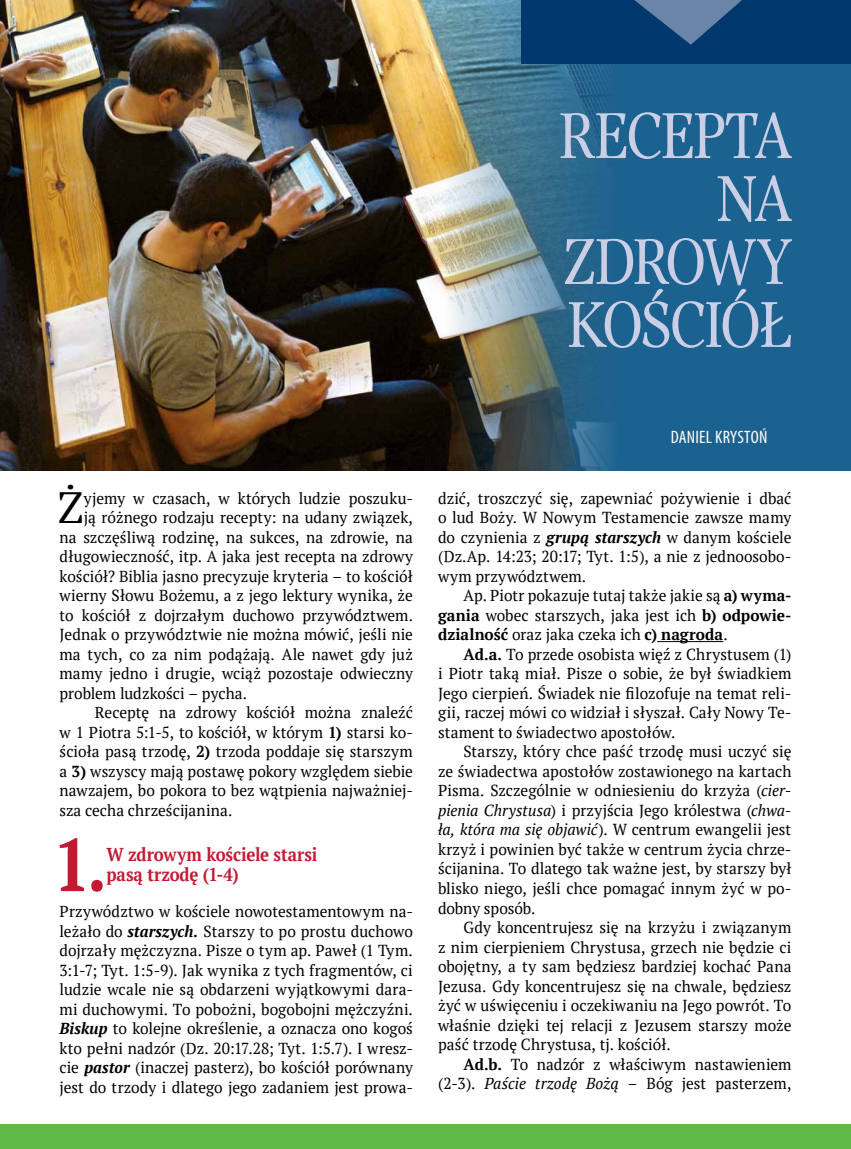
<style>
.page{position:relative;width:851px;height:1149px;background:#fff}
.page>*{position:absolute;margin:0;border:0;box-sizing:border-box;transform-origin:0 0}
.t1{font:700 74.25px "PT Serif";color:#c31a34;scale:.9 1}
.t2{font:67.65px/62.8px "Platea Cnd EFN";letter-spacing:-.01em;color:#cacfe5;text-align:right}
.t3{font:43.8px "PT Serif";color:#000}
.t4{font:700 18.6px/19.5px "PT Serif";letter-spacing:-.005em;color:#c31a34;scale:.9 1}
.t5{font:condensed 18px "Myriad Pro";letter-spacing:.01em;color:#fff}
.t6{font:15.9px/19.5px "PT Serif";letter-spacing:.005em;color:#000;text-align:justify}
.s1{font-weight:700}
.s2{font-weight:700;font-style:italic}
.s3{font-style:italic}
</style>
<div class="page">
<hr style="left:657px;top:641px;width:66px;height:1px;background:#000">
<div style="left:0;top:1123px;width:850px;height:25px;background:#5fbb46"></div>
<div style="left:0;top:0;width:850px;height:470px;background:#1c6290"></div>
<img style="left:0;top:0;width:609px;height:470px">
<div style="left:522px;top:0;width:328px;height:64px;background:#00386e"></div>
<svg style="left:634px;top:0;width:108px;height:45px"></svg>
<h2 class="t2" style="left:559px;top:105px;width:233px">RECEPTA<br>NA<br>ZDROWY<br>KOŚCIÓŁ</h2>
<h3 class="t3" style="left:58px;top:479px;width:27px">Ż</h3>
<p class="t6" style="left:84px;top:488px;width:330px">yjemy w czasach, w których ludzie poszuku-</p>
<p class="t6" style="left:84px;top:507px;width:330px">ją różnego rodzaju recepty: na udany związek,</p>
<p class="t6" style="left:60px;top:527px;width:355px">na szczęśliwą rodzinę, na sukces, na zdrowie, na</p>
<p class="t6" style="left:60px;top:546px;width:355px">długowieczność, itp. A jaka jest recepta na zdrowy</p>
<p class="t6" style="left:60px;top:566px;width:355px">kościół? Biblia jasno precyzuje kryteria – to kościół</p>
<p class="t6" style="left:60px;top:585px;width:355px">wierny Słowu Bożemu, a z jego lektury wynika, że</p>
<p class="t6" style="left:60px;top:605px;width:355px">to kościół z dojrzałym duchowo przywództwem.</p>
<p class="t6" style="left:60px;top:624px;width:355px">Jednak o przywództwie nie można mówić, jeśli nie</p>
<p class="t6" style="left:60px;top:644px;width:355px">ma tych, co za nim podążają. Ale nawet gdy już</p>
<p class="t6" style="left:60px;top:663px;width:355px">mamy jedno i drugie, wciąż pozostaje odwieczny</p>
<p class="t6" style="left:60px;top:683px;width:189px">problem ludzkości – pycha.</p>
<p class="t6" style="left:95px;top:702px;width:319px">Receptę na zdrowy kościół można znaleźć</p>
<p class="t6" style="left:60px;top:722px;width:355px">w 1 Piotra 5:1-5, to kościół, w którym <span class="s1">1)</span> starsi ko-</p>
<p class="t6" style="left:60px;top:741px;width:355px">ścioła pasą trzodę, <span class="s1">2)</span> trzoda poddaje się starszym</p>
<p class="t6" style="left:60px;top:761px;width:355px">a <span class="s1">3)</span> wszyscy mają postawę pokory względem siebie</p>
<p class="t6" style="left:60px;top:780px;width:355px">nawzajem, bo pokora to bez wątpienia najważniej-</p>
<p class="t6" style="left:60px;top:800px;width:174px">sza cecha chrześcijanina.</p>
<h1 class="t1" style="left:53px;top:814px;width:62px">1.</h1>
<p class="t4" style="left:107px;top:844px;width:236px">W zdrowym kościele starsi pasą trzodę (1-4)</p>
<p class="t6" style="left:60px;top:901px;width:355px">Przywództwo w kościele nowotestamentowym na&shy;leżało do <span class="s2">starszych.</span> Starszy to po prostu duchowo dojrzały mężczyzna. Pisze o tym ap. Paweł (1 Tym.<br>3:1-7; Tyt. 1:5-9). Jak wynika z tych fragmentów, ci ludzie wcale nie są obdarzeni wyjątkowymi dara&shy;mi duchowymi. To pobożni, bogobojni mężczyźni.<br><span class="s2">Biskup</span> to kolejne określenie, a oznacza ono kogoś kto pełni nadzór (Dz. 20:17.28; Tyt. 1:5.7). I wresz&shy;cie <span class="s2">pastor</span> (inaczej pasterz), bo kościół porównany jest do trzody i dlatego jego zadaniem jest prowa-</p>
<p class="t5" style="left:670px;top:426px;width:98px">DANIEL KRYSTOŃ</p>
<p class="t6" style="left:438px;top:488px;width:355px">dzić, troszczyć się, zapewniać pożywienie i dbać o lud Boży. W Nowym Testamencie zawsze mamy do czynienia z <span class="s2">grupą starszych</span> w danym kościele (Dz.Ap. 14:23; 20:17; Tyt. 1:5), a nie z jednoosobo&shy;wym przywództwem.</p>
<p class="t6" style="left:438px;top:585px;width:355px;text-indent:26px">Ap. Piotr pokazuje tutaj także jakie są <span class="s1">a) wyma&shy;gania</span> wobec starszych, jaka jest ich <span class="s1">b) odpowie&shy;dzialność</span> oraz jaka czeka ich <span class="s1">c) nagroda</span>.</p>
<p class="t6" style="left:438px;top:644px;width:355px;text-indent:26px"><span class="s1">Ad.a.</span> To przede osobista więź z Chrystusem (1) i Piotr taką miał. Pisze o sobie, że był świadkiem Jego cierpień. Świadek nie filozofuje na temat reli&shy;gii, raczej mówi co widział i słyszał. Cały Nowy Te&shy;stament to świadectwo apostołów.</p>
<p class="t6" style="left:438px;top:741px;width:355px;text-indent:26px">Starszy, który chce paść trzodę musi uczyć się ze świadectwa apostołów zostawionego na kartach Pisma. Szczególnie w odniesieniu do krzyża (<span class="s3">cier&shy;pienia Chrystusa</span>) i przyjścia Jego królestwa (<span class="s3">chwa&shy;ła, która ma się objawić</span>). W centrum ewangelii jest krzyż i powinien być także w centrum życia chrze&shy;ścijanina. To dlatego tak ważne jest, by starszy był blisko niego, jeśli chce pomagać innym żyć w po&shy;dobny sposób.</p>
<p class="t6" style="left:438px;top:917px;width:355px;text-indent:26px">Gdy koncentrujesz się na krzyżu i związanym z nim cierpieniem Chrystusa, grzech nie będzie ci obojętny, a ty sam będziesz bardziej kochać Pana Jezusa. Gdy koncentrujesz się na chwale, będziesz żyć w uświęceniu i oczekiwaniu na Jego powrót. To właśnie dzięki tej relacji z Jezusem starszy może paść trzodę Chrystusa, tj. kościół.</p>
<p class="t6" style="left:438px;top:1053px;width:355px;text-align:right"><span class="s1">Ad.b.</span> To nadzór z właściwym nastawieniem (2-3). <span class="s3">Paście trzodę Bożą</span> – Bóg jest pasterzem,</p>
</div>
